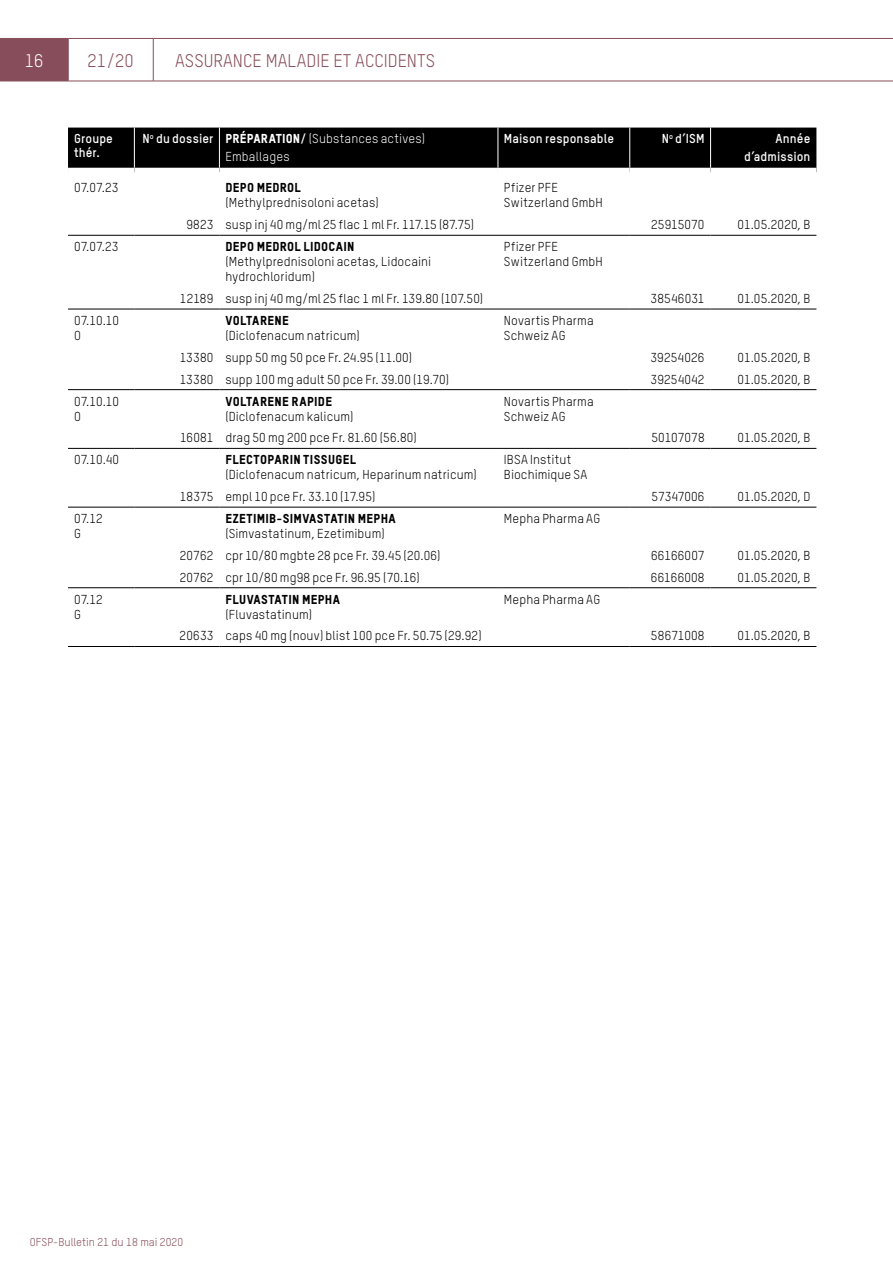
<style>
.page{position:relative;width:893px;height:1263px;background:#fff}
.page>*{position:absolute;margin:0;border:0;box-sizing:border-box;transform-origin:0 0}
.t1{font:18px "TSTAR";color:#874d5a}
.t2{font:18px "TSTAR";color:#fff}
.Tabellen_Tabelle_Links{font:12.75px/15px "TSTAR";letter-spacing:.01em;color:#000}
.Tabellen_Tabellen_Rechts{font:12.75px "TSTAR";letter-spacing:.015em;color:#000}
.Tabellen_Tabelle_Kopf_Links{font:700 12.75px/13.5px "TSTAR";letter-spacing:.01em;color:#fff}
.Tabellen_Tabelle_Kopf_Links-2{font:12.75px "TSTAR";letter-spacing:.015em;color:#fff}
.Tabellen_Tabelle_Links-2{font:12.75px/15px "TSTAR Headline";letter-spacing:.03em;color:#000}
.t3{font:11.25px "TSTAR";color:#874d5a}
.s1{font-family:"TSTAR Headline"}
.s2{font-weight:700}
.s3{font-family:"TSTAR"}
</style>
<div class="page">
<hr style="left:68px;top:38px;width:85px;height:1px;background:#874d5a">
<hr style="left:68px;top:39px;width:1px;height:42px;background:#874d5a">
<hr style="left:153px;top:38px;width:740px;height:1px;background:#874d5a">
<hr style="left:153px;top:39px;width:1px;height:42px;background:#874d5a">
<div style="left:0;top:38px;width:68px;height:43px;background:#874d5a"></div>
<hr style="left:0;top:81px;width:68px;height:1px;background:#874d5a">
<hr style="left:68px;top:81px;width:85px;height:1px;background:#874d5a">
<hr style="left:153px;top:81px;width:740px;height:1px;background:#874d5a">
<div style="left:68px;top:128px;width:748px;height:40px;background:#000"></div>
<hr style="left:134px;top:128px;width:1px;height:40px;background:#fff">
<hr style="left:219px;top:128px;width:1px;height:40px;background:#fff">
<hr style="left:498px;top:128px;width:1px;height:40px;background:#fff">
<hr style="left:629px;top:128px;width:1px;height:40px;background:#fff">
<hr style="left:710px;top:128px;width:1px;height:40px;background:#fff">
<hr style="left:68px;top:235px;width:66px;height:1px;background:#000">
<hr style="left:134px;top:235px;width:85px;height:1px;background:#000">
<hr style="left:219px;top:235px;width:279px;height:1px;background:#000">
<hr style="left:498px;top:235px;width:132px;height:1px;background:#000">
<hr style="left:630px;top:235px;width:81px;height:1px;background:#000">
<hr style="left:711px;top:235px;width:105px;height:1px;background:#000">
<hr style="left:68px;top:309px;width:66px;height:1px;background:#000">
<hr style="left:134px;top:309px;width:85px;height:1px;background:#000">
<hr style="left:219px;top:309px;width:279px;height:1px;background:#000">
<hr style="left:498px;top:309px;width:132px;height:1px;background:#000">
<hr style="left:630px;top:309px;width:81px;height:1px;background:#000">
<hr style="left:711px;top:309px;width:105px;height:1px;background:#000">
<hr style="left:68px;top:389px;width:66px;height:1px;background:#000">
<hr style="left:134px;top:389px;width:85px;height:1px;background:#000">
<hr style="left:219px;top:389px;width:279px;height:1px;background:#000">
<hr style="left:498px;top:389px;width:132px;height:1px;background:#000">
<hr style="left:630px;top:389px;width:81px;height:1px;background:#000">
<hr style="left:711px;top:389px;width:105px;height:1px;background:#000">
<hr style="left:68px;top:448px;width:66px;height:1px;background:#000">
<hr style="left:134px;top:448px;width:85px;height:1px;background:#000">
<hr style="left:219px;top:448px;width:279px;height:1px;background:#000">
<hr style="left:498px;top:448px;width:132px;height:1px;background:#000">
<hr style="left:630px;top:448px;width:81px;height:1px;background:#000">
<hr style="left:711px;top:448px;width:105px;height:1px;background:#000">
<hr style="left:68px;top:507px;width:66px;height:1px;background:#000">
<hr style="left:134px;top:507px;width:85px;height:1px;background:#000">
<hr style="left:219px;top:507px;width:279px;height:1px;background:#000">
<hr style="left:498px;top:507px;width:132px;height:1px;background:#000">
<hr style="left:630px;top:507px;width:81px;height:1px;background:#000">
<hr style="left:711px;top:507px;width:105px;height:1px;background:#000">
<hr style="left:68px;top:587px;width:66px;height:1px;background:#000">
<hr style="left:134px;top:587px;width:85px;height:1px;background:#000">
<hr style="left:219px;top:587px;width:279px;height:1px;background:#000">
<hr style="left:498px;top:587px;width:132px;height:1px;background:#000">
<hr style="left:630px;top:587px;width:81px;height:1px;background:#000">
<hr style="left:711px;top:587px;width:105px;height:1px;background:#000">
<hr style="left:68px;top:646px;width:66px;height:1px;background:#000">
<hr style="left:134px;top:646px;width:85px;height:1px;background:#000">
<hr style="left:219px;top:646px;width:279px;height:1px;background:#000">
<hr style="left:498px;top:646px;width:132px;height:1px;background:#000">
<hr style="left:630px;top:646px;width:81px;height:1px;background:#000">
<hr style="left:711px;top:646px;width:105px;height:1px;background:#000">
<h1 class="t2" style="left:25px;top:49px;width:20px">16</h1>
<h1 class="t1" style="left:88px;top:49px;width:48px">21/20</h1>
<h1 class="t1" style="left:175px;top:49px;width:261px">ASSURANCE MALADIE ET ACCIDENTS</h1>
<p class="Tabellen_Tabelle_Kopf_Links" style="left:74px;top:132px;width:40px">Groupe thér.</p>
<p class="Tabellen_Tabelle_Kopf_Links" style="left:143px;top:132px;width:72px">N<sup>o</sup> du dossier</p>
<p class="Tabellen_Tabelle_Kopf_Links-2" style="left:225px;top:131px;width:201px"><span class="s1">PRÉPARATION</span><span class="s2">/</span> (Substances actives)</p>
<p class="Tabellen_Tabelle_Kopf_Links-2" style="left:225px;top:149px;width:66px">Emballages</p>
<p class="Tabellen_Tabelle_Kopf_Links" style="left:504px;top:132px;width:112px">Maison responsable</p>
<p class="Tabellen_Tabelle_Kopf_Links" style="left:662px;top:132px;width:44px">N<sup>o</sup> d’ISM</p>
<p class="Tabellen_Tabelle_Kopf_Links" style="left:775px;top:132px;width:36px">Année</p>
<p class="Tabellen_Tabelle_Kopf_Links" style="left:744px;top:150px;width:68px">d’admission</p>
<p class="Tabellen_Tabelle_Links" style="left:74px;top:180px;width:46px">07.07.23</p>
<p class="Tabellen_Tabelle_Links" style="left:225px;top:180px;width:155px"><span class="s1">DEPO MEDROL </span>(Methylprednisoloni acetas)</p>
<p class="Tabellen_Tabelle_Links" style="left:504px;top:180px;width:100px">Pfizer PFE<br>Switzerland GmbH</p>
<p class="Tabellen_Tabellen_Rechts" style="left:186px;top:217px;width:28px">9823</p>
<p class="Tabellen_Tabelle_Links" style="left:225px;top:217px;width:250px">susp inj 40 mg/ml 25 flac 1 ml Fr. 117.15 (87.75)</p>
<p class="Tabellen_Tabellen_Rechts" style="left:651px;top:217px;width:55px">25915070</p>
<p class="Tabellen_Tabellen_Rechts" style="left:737px;top:217px;width:74px">01.05.2020, B</p>
<p class="Tabellen_Tabelle_Links" style="left:74px;top:239px;width:46px">07.07.23</p>
<p class="Tabellen_Tabelle_Links" style="left:225px;top:239px;width:207px"><span class="s1">DEPO MEDROL LIDOCAIN </span>(Methylprednisoloni acetas, Lidocaini hydrochloridum)</p>
<p class="Tabellen_Tabelle_Links" style="left:504px;top:239px;width:100px">Pfizer PFE<br>Switzerland GmbH</p>
<p class="Tabellen_Tabellen_Rechts" style="left:180px;top:291px;width:35px">12189</p>
<p class="Tabellen_Tabelle_Links" style="left:225px;top:291px;width:259px">susp inj 40 mg/ml 25 flac 1 ml Fr. 139.80 (107.50)</p>
<p class="Tabellen_Tabellen_Rechts" style="left:650px;top:291px;width:56px">38546031</p>
<p class="Tabellen_Tabellen_Rechts" style="left:737px;top:291px;width:74px">01.05.2020, B</p>
<p class="Tabellen_Tabelle_Links" style="left:74px;top:313px;width:46px">07.10.10<br>O</p>
<p class="Tabellen_Tabelle_Links" style="left:225px;top:313px;width:136px"><span class="s1">VOLTARENE </span>(Diclofenacum natricum)</p>
<p class="Tabellen_Tabelle_Links" style="left:504px;top:313px;width:91px">Novartis Pharma<br>Schweiz AG</p>
<p class="Tabellen_Tabellen_Rechts" style="left:180px;top:350px;width:35px">13380</p>
<p class="Tabellen_Tabelle_Links" style="left:225px;top:350px;width:188px">supp 50 mg 50 pce Fr. 24.95 (11.00)</p>
<p class="Tabellen_Tabellen_Rechts" style="left:650px;top:350px;width:56px">39254026</p>
<p class="Tabellen_Tabellen_Rechts" style="left:737px;top:350px;width:74px">01.05.2020, B</p>
<p class="Tabellen_Tabellen_Rechts" style="left:180px;top:371px;width:35px">13380</p>
<p class="Tabellen_Tabelle_Links" style="left:225px;top:371px;width:225px">supp 100 mg adult 50 pce Fr. 39.00 (19.70)</p>
<p class="Tabellen_Tabellen_Rechts" style="left:651px;top:371px;width:55px">39254042</p>
<p class="Tabellen_Tabellen_Rechts" style="left:737px;top:371px;width:74px">01.05.2020, B</p>
<p class="Tabellen_Tabelle_Links" style="left:74px;top:393px;width:46px">07.10.10<br>O</p>
<p class="Tabellen_Tabelle_Links" style="left:225px;top:393px;width:130px"><span class="s1">VOLTARENE RAPIDE </span>(Diclofenacum kalicum)</p>
<p class="Tabellen_Tabelle_Links" style="left:504px;top:393px;width:91px">Novartis Pharma<br>Schweiz AG</p>
<p class="Tabellen_Tabellen_Rechts" style="left:180px;top:430px;width:35px">16081</p>
<p class="Tabellen_Tabelle_Links" style="left:225px;top:430px;width:193px">drag 50 mg 200 pce Fr. 81.60 (56.80)</p>
<p class="Tabellen_Tabellen_Rechts" style="left:651px;top:430px;width:55px">50107078</p>
<p class="Tabellen_Tabellen_Rechts" style="left:737px;top:430px;width:74px">01.05.2020, B</p>
<p class="Tabellen_Tabelle_Links" style="left:74px;top:452px;width:46px">07.10.40</p>
<p class="Tabellen_Tabelle_Links" style="left:225px;top:452px;width:253px"><span class="s1">FLECTOPARIN TISSUGEL<br></span>(Diclofenacum natricum, Heparinum natricum)</p>
<p class="Tabellen_Tabelle_Links" style="left:504px;top:452px;width:85px">IBSA Institut<br>Biochimique SA</p>
<p class="Tabellen_Tabellen_Rechts" style="left:180px;top:489px;width:35px">18375</p>
<p class="Tabellen_Tabelle_Links" style="left:225px;top:489px;width:152px">empl 10 pce Fr. 33.10 (17.95)</p>
<p class="Tabellen_Tabellen_Rechts" style="left:651px;top:489px;width:55px">57347006</p>
<p class="Tabellen_Tabellen_Rechts" style="left:737px;top:489px;width:74px">01.05.2020, D</p>
<p class="Tabellen_Tabelle_Links" style="left:74px;top:511px;width:30px">07.12<br>G</p>
<p class="Tabellen_Tabelle_Links" style="left:225px;top:511px;width:172px"><span class="s1">EZETIMIB-SIMVASTATIN MEPHA </span>(Simvastatinum, Ezetimibum)</p>
<p class="Tabellen_Tabelle_Links" style="left:504px;top:511px;width:98px">Mepha Pharma AG</p>
<p class="Tabellen_Tabellen_Rechts" style="left:180px;top:548px;width:35px">20762</p>
<p class="Tabellen_Tabelle_Links" style="left:225px;top:548px;width:216px">cpr 10/80 mgbte 28 pce Fr. 39.45 (20.06)</p>
<p class="Tabellen_Tabellen_Rechts" style="left:651px;top:548px;width:55px">66166007</p>
<p class="Tabellen_Tabellen_Rechts" style="left:737px;top:548px;width:74px">01.05.2020, B</p>
<p class="Tabellen_Tabellen_Rechts" style="left:180px;top:569px;width:35px">20762</p>
<p class="Tabellen_Tabelle_Links" style="left:225px;top:570px;width:196px">cpr 10/80 mg98 pce Fr. 96.95 (70.16)</p>
<p class="Tabellen_Tabellen_Rechts" style="left:651px;top:569px;width:55px">66166008</p>
<p class="Tabellen_Tabellen_Rechts" style="left:737px;top:569px;width:74px">01.05.2020, B</p>
<p class="Tabellen_Tabelle_Links" style="left:74px;top:591px;width:30px">07.12<br>G</p>
<p class="Tabellen_Tabelle_Links-2" style="left:225px;top:591px;width:116px">FLUVASTATIN MEPHA <span class="s3">(Fluvastatinum)</span></p>
<p class="Tabellen_Tabelle_Links" style="left:504px;top:591px;width:98px">Mepha Pharma AG</p>
<p class="Tabellen_Tabellen_Rechts" style="left:180px;top:628px;width:35px">20633</p>
<p class="Tabellen_Tabelle_Links" style="left:225px;top:628px;width:258px">caps 40 mg (nouv) blist 100 pce Fr. 50.75 (29.92)</p>
<p class="Tabellen_Tabellen_Rechts" style="left:651px;top:628px;width:55px">58671008</p>
<p class="Tabellen_Tabellen_Rechts" style="left:737px;top:628px;width:74px">01.05.2020, B</p>
<p class="t3" style="left:30px;top:1235px;width:155px">OFSP-Bulletin 21 du 18 mai 2020</p>
</div>
